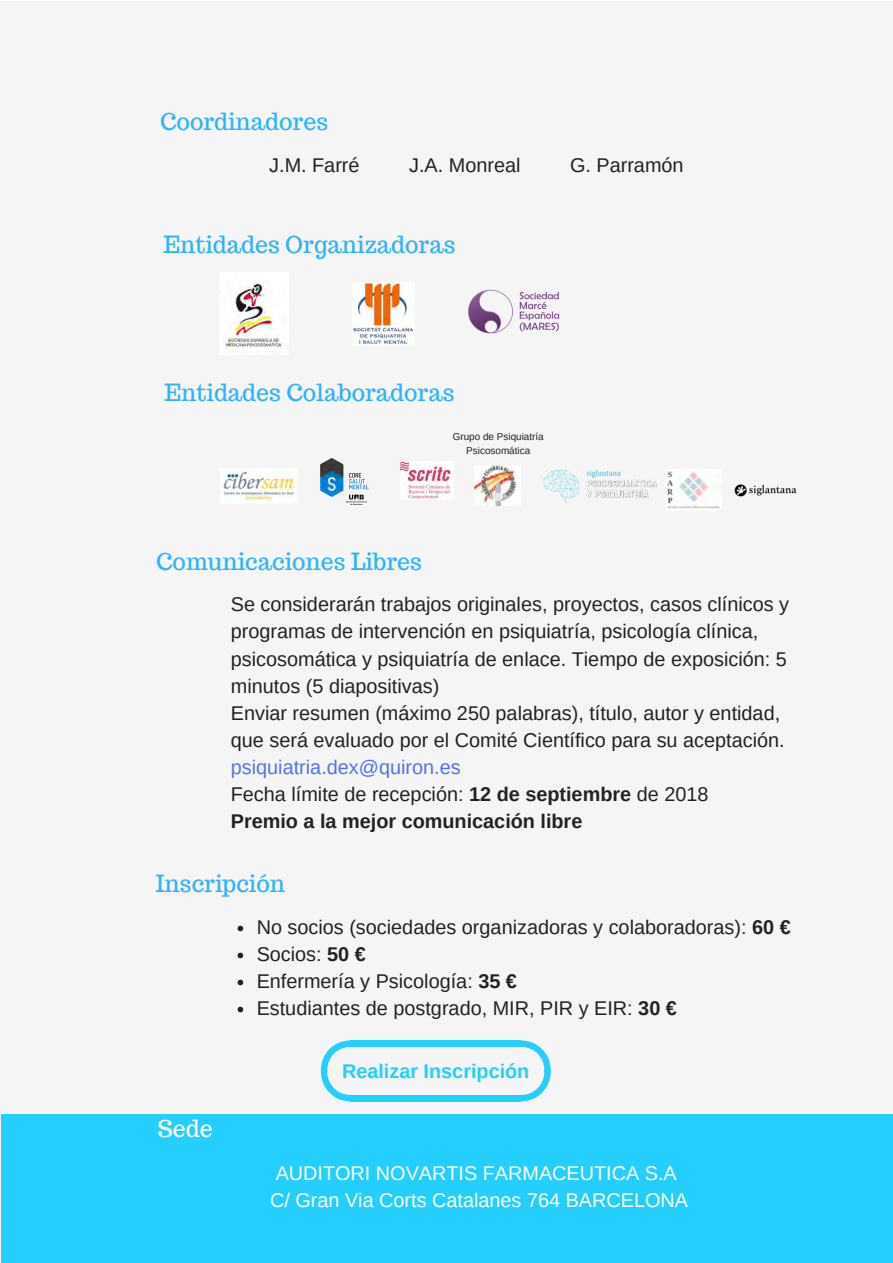
<style>
.page{position:relative;width:893px;height:1263px;background:#fff}
.page>*{position:absolute;margin:0;border:0;box-sizing:border-box;transform-origin:0 0}
.t1{font:23.25px "Trocchi";color:#2eb2ff}
.t2{font:23.25px "Trocchi";color:#fff}
.t3{font:19.8px/27px "Arimo";color:#222}
.t4{font:700 19.8px/27px "Arimo";color:#222}
.t5{font:19.8px/27px "Arimo";color:#fff}
.t6{font:700 19.8px "Arimo";color:#24ceff}
.t7{font:9.9px/13.5px "Arimo";color:#222;text-align:center}
.s1{font-weight:400;color:#5271ff}
.s2{font-weight:400}
.s3{font-weight:700}
</style>
<div class="page">
<div style="left:0;top:1px;width:893px;height:1262px;background:#f5f5f5"></div>
<img style="left:225px;top:282px;width:57px;height:67px">
<img style="left:353px;top:283px;width:60px;height:63px">
<img style="left:468px;top:289px;width:92px;height:45px">
<img style="left:321px;top:458px;width:47px;height:46px">
<img style="left:401px;top:462px;width:50px;height:38px">
<img style="left:734px;top:484px;width:63px;height:13px">
<img style="left:474px;top:465px;width:42px;height:41px">
<div style="left:1px;top:1114px;width:892px;height:149px;background:#24ceff"></div>
<svg style="left:238px;top:926px;width:5px;height:5px"></svg>
<svg style="left:238px;top:953px;width:5px;height:5px"></svg>
<svg style="left:238px;top:980px;width:5px;height:5px"></svg>
<svg style="left:238px;top:1007px;width:5px;height:5px"></svg>
<div style="left:351px;top:1040px;width:170px;height:7px;background:#24ceff"></div>
<div style="left:351px;top:1095px;width:170px;height:6px;background:#24ceff"></div>
<svg style="left:321px;top:1040px;width:31px;height:61px"></svg>
<svg style="left:519px;top:1040px;width:32px;height:61px"></svg>
<img style="left:543px;top:469px;width:114px;height:34px">
<img style="left:223px;top:471px;width:72px;height:29px">
<img style="left:667px;top:471px;width:53px;height:37px">
<p class="t1" style="left:160px;top:106px;width:169px">Coordinadores</p>
<p class="t3" style="left:269px;top:152px;width:92px">J.M. Farré</p>
<p class="t3" style="left:409px;top:152px;width:113px">J.A. Monreal</p>
<p class="t3" style="left:570px;top:152px;width:115px">G. Parramón</p>
<p class="t1" style="left:163px;top:230px;width:294px">Entidades Organizadoras</p>
<p class="t1" style="left:164px;top:377px;width:292px">Entidades Colaboradoras</p>
<p class="t7" style="left:453px;top:430px;width:92px">Grupo de Psiquiatría<br>Psicosomática</p>
<p class="t1" style="left:156px;top:546px;width:267px">Comunicaciones Libres</p>
<p class="t3" style="left:231px;top:591px;width:560px">Se considerarán trabajos originales, proyectos, casos clínicos y programas de intervención en psiquiatría, psicología clínica, psicosomática y psiquiatría de enlace. Tiempo de exposición: 5 minutos (5 diapositivas)<br>Enviar resumen (máximo 250 palabras), título, autor y entidad, que será evaluado por el Comité Científico para su aceptación.</p>
<p class="t4" style="left:231px;top:753px;width:479px"><span class="s1">psiquiatria.dex@quiron.es<br></span><span class="s2">Fecha límite de recepción:</span> 12 de septiembre <span class="s2">de 2018<br></span>Premio a la mejor comunicación libre</p>
<p class="t1" style="left:156px;top:868px;width:131px">Inscripción</p>
<p class="t3" style="left:257px;top:913px;width:536px">No socios (sociedades organizadoras y colaboradoras): <span class="s3">60 € </span>Socios: <span class="s3">50 €<br></span>Enfermería y Psicología: <span class="s3">35 €<br></span>Estudiantes de postgrado, MIR, PIR y EIR: <span class="s3">30 €</span></p>
<p class="t2" style="left:158px;top:1114px;width:57px">Sede</p>
<p class="t6" style="left:342px;top:1060px;width:189px">Realizar Inscripción</p>
<p class="t5" style="left:270px;top:1160px;width:419px">AUDITORI NOVARTIS FARMACEUTICA S.A<br>C/ Gran Via Corts Catalanes 764 BARCELONA</p>
</div>
